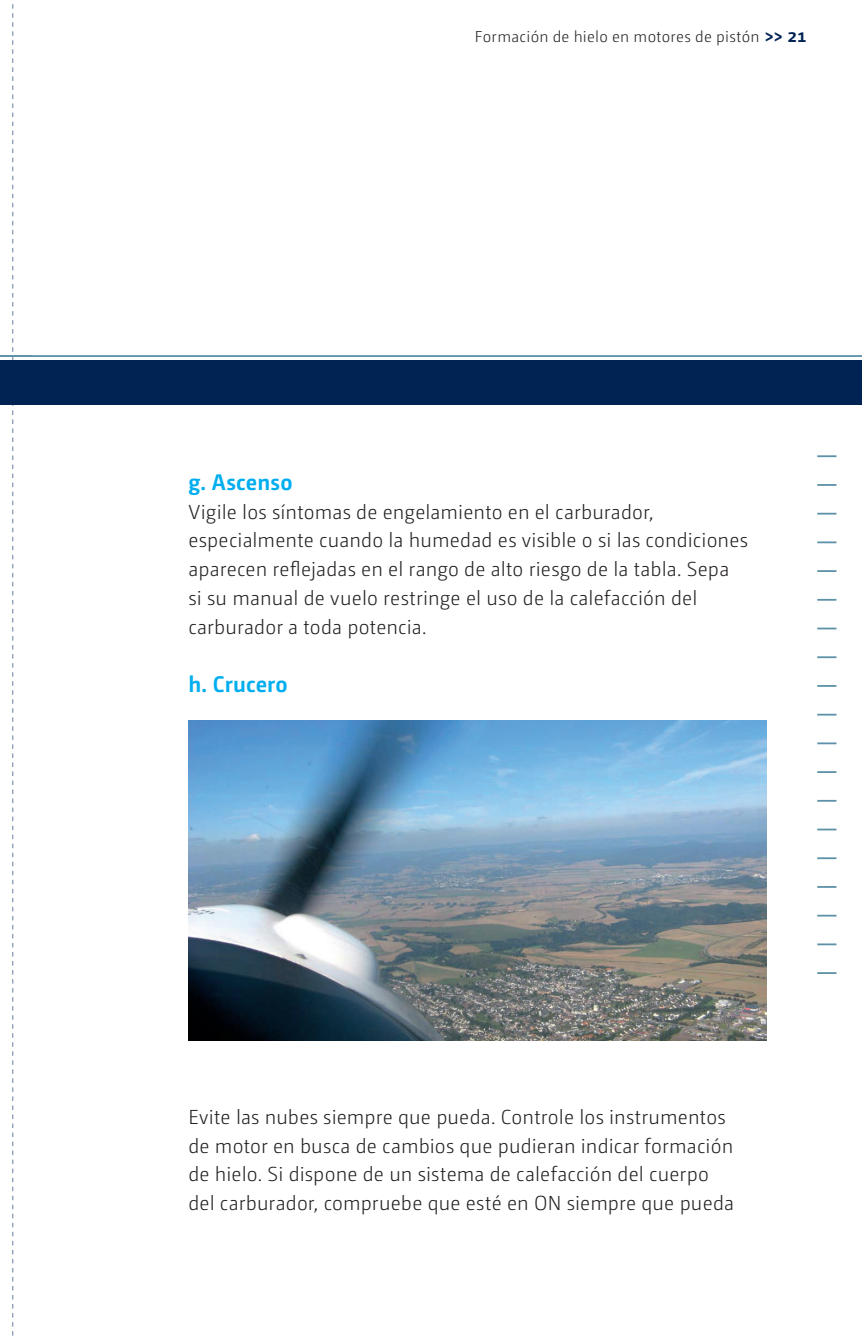
<style>
.page{position:relative;width:862px;height:1340px;background:#fff}
.page>*{position:absolute;margin:0;border:0;box-sizing:border-box;transform-origin:0 0}
.t1{font:700 22.5px "Camingo Dos Pro";letter-spacing:.005em;color:#00aeef}
.t2{font:300 20.25px/28.8px "Camingo Dos Pro";letter-spacing:.01em;color:#231f20}
.t3{font:300 15.75px "Camingo Dos Pro";letter-spacing:.015em;color:#231f20}
.s1{font-weight:700;font-size:18px;color:#002354}
</style>
<div class="page">
<svg style="left:12px;top:4px;width:1px;height:1332px"></svg>
<div style="left:0;top:360px;width:861px;height:45px;background:#002354"></div>
<hr style="left:0;top:355px;width:861px;height:2px;background:#5d91a7">
<hr style="left:816px;top:455px;width:20px;height:2px;background:#5d91a7">
<hr style="left:816px;top:484px;width:20px;height:2px;background:#5d91a7">
<svg style="left:817px;top:513px;width:19px;height:1px"></svg>
<hr style="left:816px;top:541px;width:20px;height:2px;background:#5d91a7">
<hr style="left:816px;top:570px;width:20px;height:2px;background:#5d91a7">
<svg style="left:817px;top:599px;width:19px;height:1px"></svg>
<hr style="left:816px;top:627px;width:20px;height:2px;background:#5d91a7">
<hr style="left:816px;top:656px;width:20px;height:2px;background:#5d91a7">
<hr style="left:816px;top:685px;width:20px;height:2px;background:#5d91a7">
<hr style="left:816px;top:713px;width:20px;height:2px;background:#5d91a7">
<hr style="left:816px;top:742px;width:20px;height:2px;background:#5d91a7">
<hr style="left:816px;top:771px;width:20px;height:2px;background:#5d91a7">
<svg style="left:817px;top:800px;width:19px;height:1px"></svg>
<hr style="left:816px;top:828px;width:20px;height:2px;background:#5d91a7">
<hr style="left:816px;top:857px;width:20px;height:2px;background:#5d91a7">
<svg style="left:817px;top:886px;width:19px;height:1px"></svg>
<hr style="left:816px;top:914px;width:20px;height:2px;background:#5d91a7">
<hr style="left:816px;top:943px;width:20px;height:2px;background:#5d91a7">
<hr style="left:816px;top:972px;width:20px;height:2px;background:#5d91a7">
<img style="left:188px;top:720px;width:577px;height:320px">
<p class="t3" style="left:474px;top:28px;width:333px">Formación de hielo en motores de pistón <span class="s1">&gt;&gt; 21</span></p>
<p class="t1" style="left:188px;top:468px;width:106px">g. Ascenso</p>
<p class="t2" style="left:188px;top:497px;width:561px">Vigile los síntomas de engelamiento en el carburador, especialmente cuando la humedad es visible o si las condiciones aparecen reflejadas en el rango de alto riesgo de la tabla. Sepa<br>si su manual de vuelo restringe el uso de la calefacción del carburador a toda potencia.</p>
<p class="t1" style="left:188px;top:670px;width:101px">h. Crucero</p>
<p class="t2" style="left:188px;top:1102px;width:547px">Evite las nubes siempre que pueda. Controle los instrumentos de motor en busca de cambios que pudieran indicar formación de hielo. Si dispone de un sistema de calefacción del cuerpo del carburador, compruebe que esté en ON siempre que pueda</p>
</div>
